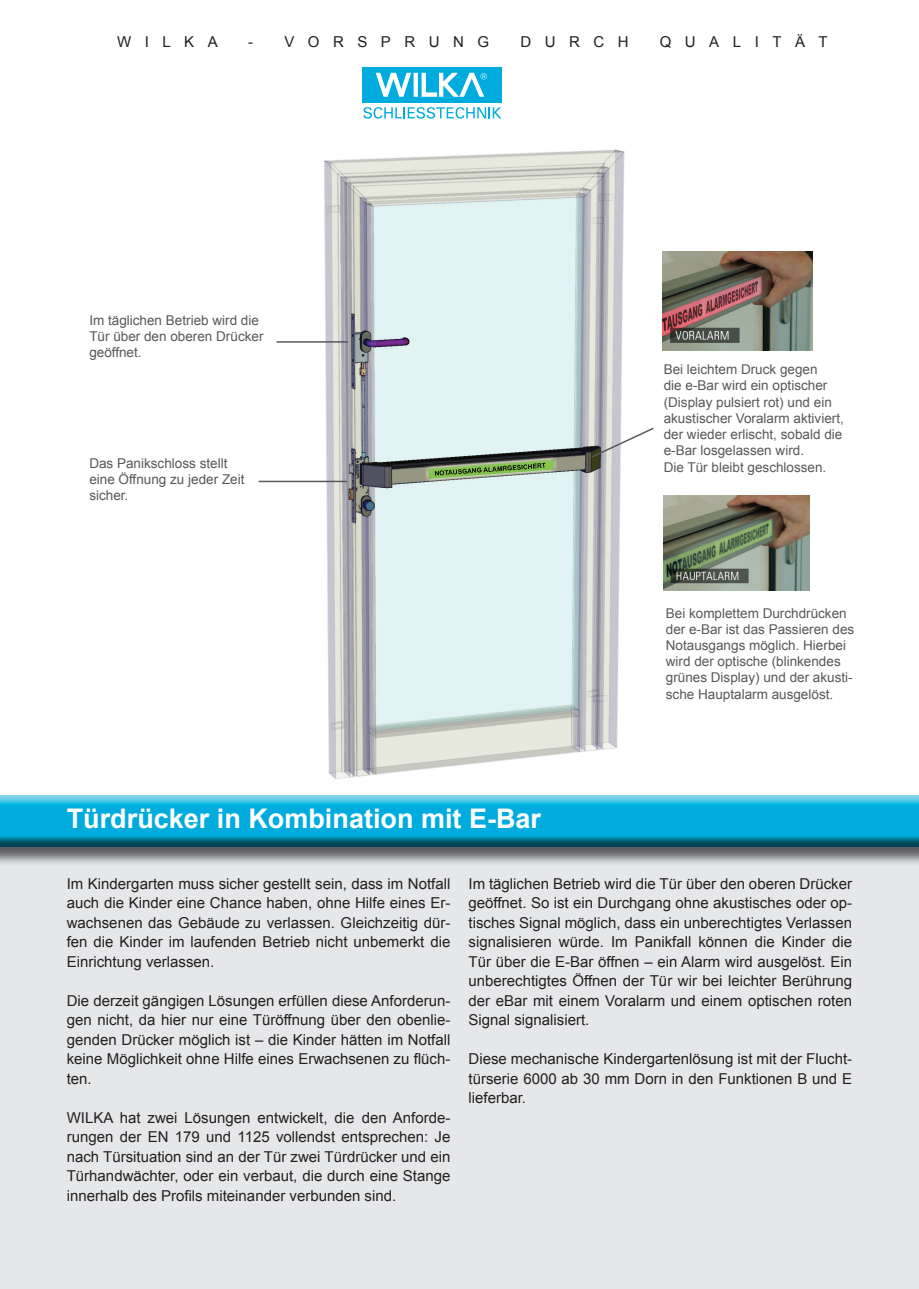
<style>
.page{position:relative;width:919px;height:1289px;background:#fff}
.page>*{position:absolute;margin:0;border:0;box-sizing:border-box;transform-origin:0 0}
.t1{font:700 27px "Arial";color:#fff}
.t2{font:15px/19.5px "Arial";color:#231f20;text-align:justify}
.t3{font:15px "Arial";letter-spacing:.9em;color:#231f20}
.t4{font:13.5px/16.2px "Arial";color:#57585a}
</style>
<div class="page">
<div style="left:0;top:808px;width:918px;height:480px;background:#e6e7e9"></div>
<img style="left:0;top:795px;width:918px;height:69px">
<div style="left:362px;top:67px;width:140px;height:36px;background:#00acdd"></div>
<svg style="left:376px;top:73px;width:35px;height:23px"></svg>
<hr style="left:414px;top:73px;width:3px;height:23px;background:#fff">
<svg style="left:421px;top:73px;width:66px;height:24px"></svg>
<svg style="left:363px;top:107px;width:138px;height:12px"></svg>
<img style="left:293px;top:149px;width:332px;height:630px">
<img style="left:663px;top:495px;width:146px;height:95px">
<img style="left:662px;top:251px;width:150px;height:100px">
<hr style="left:276px;top:341px;width:72px;height:2px;background:#57585a">
<svg style="left:589px;top:426px;width:65px;height:33px"></svg>
<hr style="left:259px;top:480px;width:88px;height:2px;background:#57585a">
<p class="t2" style="left:117px;top:32px;width:102px">WILKA</p>
<p class="t3" style="left:248px;top:32px;width:242px">- VORSPRUNG</p>
<p class="t2" style="left:520px;top:32px;width:110px">DURCH</p>
<p class="t3" style="left:659px;top:32px;width:169px">QUALITÄT</p>
<p class="t4" style="left:89px;top:312px;width:176px">Im täglichen Betrieb wird die<br>Tür über den oberen Drücker geöffnet.</p>
<p class="t4" style="left:89px;top:455px;width:157px">Das Panikschloss stellt eine Öffnung zu jeder Zeit sicher.</p>
<h1 class="t1" style="left:67px;top:800px;width:476px">Türdrücker in Kombination mit E-Bar</h1>
<p class="t4" style="left:663px;top:361px;width:182px">Bei leichtem Druck gegen<br>die e-Bar wird ein optischer (Display pulsiert rot) und ein akustischer Voralarm aktiviert, der wieder erlischt, sobald die e-Bar losgelassen wird.<br>Die Tür bleibt geschlossen.</p>
<p class="t4" style="left:665px;top:605px;width:190px">Bei komplettem Durchdrücken der e-Bar ist das Passieren des<br>Notausgangs möglich. Hierbei wird der optische (blinkendes grünes Display) und der akusti&shy;sche Hauptalarm ausgelöst.</p>
<p class="t2" style="left:67px;top:873px;width:385px">Im Kindergarten muss sicher gestellt sein, dass im Notfall auch die Kinder eine Chance haben, ohne Hilfe eines Er&shy;wachsenen das Gebäude zu verlassen. Gleichzeitig dür&shy;fen die Kinder im laufenden Betrieb nicht unbemerkt die Einrichtung verlassen.</p>
<p class="t2" style="left:67px;top:990px;width:385px">Die derzeit gängigen Lösungen erfüllen diese Anforderun&shy;gen nicht, da hier nur eine Türöffnung über den obenlie&shy;genden Drücker möglich ist – die Kinder hätten im Notfall keine Möglichkeit ohne Hilfe eines Erwachsenen zu flüch&shy;ten.</p>
<p class="t2" style="left:67px;top:1107px;width:385px">WILKA hat zwei Lösungen entwickelt, die den Anforde&shy;rungen der EN 179 und 1125 vollendst entsprechen: Je nach Türsituation sind an der Tür zwei Türdrücker und ein Türhandwächter, oder ein verbaut, die durch eine Stange innerhalb des Profils miteinander verbunden sind.</p>
<p class="t2" style="left:468px;top:873px;width:385px">Im täglichen Betrieb wird die Tür über den oberen Drücker geöffnet. So ist ein Durchgang ohne akustisches oder op&shy;tisches Signal möglich, dass ein unberechtigtes Verlassen signalisieren würde. Im Panikfall können die Kinder die Tür über die E-Bar öffnen – ein Alarm wird ausgelöst. Ein unberechtigtes Öffnen der Tür wir bei leichter Berührung der eBar mit einem Voralarm und einem optischen roten Signal signalisiert.</p>
<p class="t2" style="left:468px;top:1049px;width:385px">Diese mechanische Kindergartenlösung ist mit der Flucht&shy;türserie 6000 ab 30 mm Dorn in den Funktionen B und E lieferbar.</p>
</div>
